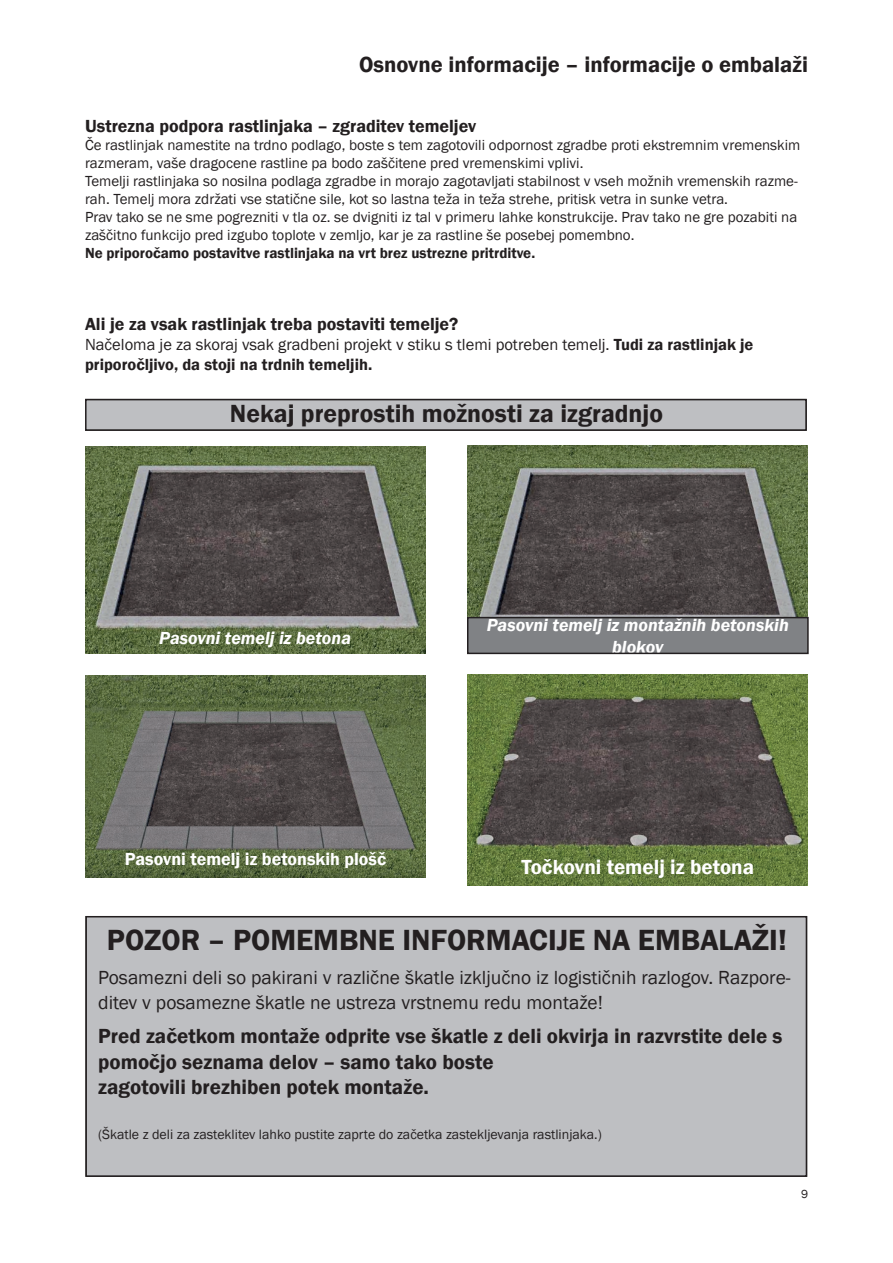
<style>
.page{position:relative;width:893px;height:1263px;background:#fff}
.page>*{position:absolute;margin:0;border:0;box-sizing:border-box;transform-origin:0 0}
.t1{font:600 30px "Franklin Gothic";color:#231f20}
.t2{font:600 25.5px "Franklin Gothic";color:#231f20}
.t3{font:600 22.5px "Franklin Gothic";color:#231f20}
.t4{font:600 21px/25.2px "Franklin Gothic";color:#231f20}
.t5{font:600 21px "Franklin Gothic";color:#fff}
.t6{font:19.5px/25.2px "Franklin Gothic";color:#231f20}
.t7{font:600 18px "Franklin Gothic";color:#231f20}
.t8{font:italic 600 18px/21.6px "Franklin Gothic";color:#fff;text-align:center}
.t9{font:600 18px "Franklin Gothic";color:#fff}
.t10{font:16.5px/19.8px "Franklin Gothic";color:#231f20}
.t11{font:15px/18px "Franklin Gothic";color:#231f20}
.t12{font:600 15px "Franklin Gothic";color:#231f20}
.t13{font:13.95px "Franklin Gothic";color:#231f20}
.t14{font:12px "Franklin Gothic";color:#231f20}
.s1{font-weight:600}
</style>
<div class="page">
<img style="left:85px;top:446px;width:340px;height:207px">
<img style="left:468px;top:675px;width:340px;height:210px">
<img style="left:85px;top:675px;width:340px;height:203px">
<img style="left:468px;top:446px;width:340px;height:171px">
<div style="left:86px;top:400px;width:720px;height:30px;background:#bebfc2"></div>
<div style="left:85px;top:399px;width:722px;height:32px;border:2px solid #231f20"></div>
<div style="left:86px;top:917px;width:720px;height:259px;background:#bebfc2"></div>
<div style="left:85px;top:916px;width:722px;height:261px;border:2px solid #231f20"></div>
<div style="left:468px;top:618px;width:340px;height:35px;background:#808285"></div>
<div style="left:467px;top:617px;width:342px;height:37px;border:2px solid #231f20"></div>
<h3 class="t3" style="left:359px;top:51px;width:450px">Osnovne informacije – informacije o embalaži</h3>
<p class="t7" style="left:85px;top:115px;width:393px">Ustrezna podpora rastlinjaka – zgraditev temeljev</p>
<p class="t11" style="left:85px;top:136px;width:717px">Če rastlinjak namestite na trdno podlago, boste s tem zagotovili odpornost zgradbe proti ekstremnim vremenskim razmeram, vaše dragocene rastline pa bodo zaščitene pred vremenskimi vplivi.<br>Temelji rastlinjaka so nosilna podlaga zgradbe in morajo zagotavljati stabilnost v vseh možnih vremenskih razme&shy;rah. Temelj mora zdržati vse statične sile, kot so lastna teža in teža strehe, pritisk vetra in sunke vetra.<br>Prav tako se ne sme pogrezniti v tla oz. se dvigniti iz tal v primeru lahke konstrukcije. Prav tako ne gre pozabiti na zaščitno funkcijo pred izgubo toplote v zemljo, kar je za rastline še posebej pomembno.</p>
<p class="t12" style="left:85px;top:243px;width:452px">Ne priporočamo postavitve rastlinjaka na vrt brez ustrezne pritrditve.</p>
<p class="t7" style="left:85px;top:313px;width:375px">Ali je za vsak rastlinjak treba postaviti temelje?</p>
<p class="t10" style="left:85px;top:335px;width:670px">Načeloma je za skoraj vsak gradbeni projekt v stiku s tlemi potreben temelj. <span class="s1">Tudi za rastlinjak je priporočljivo, da stoji na trdnih temeljih.</span></p>
<h2 class="t2" style="left:230px;top:398px;width:435px">Nekaj preprostih možnosti za izgradnjo</h2>
<p class="t8" style="left:159px;top:627px;width:193px">Pasovni temelj iz betona</p>
<p class="t9" style="left:125px;top:848px;width:263px">Pasovni temelj iz betonskih plošč</p>
<p class="t8" style="left:487px;top:614px;width:304px">Pasovni temelj iz montažnih betonskih blokov</p>
<h3 class="t5" style="left:521px;top:854px;width:234px">Točkovni temelj iz betona</h3>
<h1 class="t1" style="left:107px;top:921px;width:681px">POZOR – POMEMBNE INFORMACIJE NA EMBALAŽI!</h1>
<h3 class="t6" style="left:98px;top:965px;width:694px">Posamezni deli so pakirani v različne škatle izključno iz logističnih razlogov. Razpore&shy;ditev v posamezne škatle ne ustreza vrstnemu redu montaže!</h3>
<h3 class="t4" style="left:98px;top:1024px;width:686px">Pred začetkom montaže odprite vse škatle z deli okvirja in razvrstite dele s pomočjo seznama delov – samo tako boste<br>zagotovili brezhiben potek montaže.</h3>
<p class="t13" style="left:98px;top:1126px;width:505px">(Škatle z deli za zasteklitev lahko pustite zaprte do začetka zastekljevanja rastlinjaka.)</p>
<p class="t14" style="left:801px;top:1186px;width:9px">9</p>
</div>
